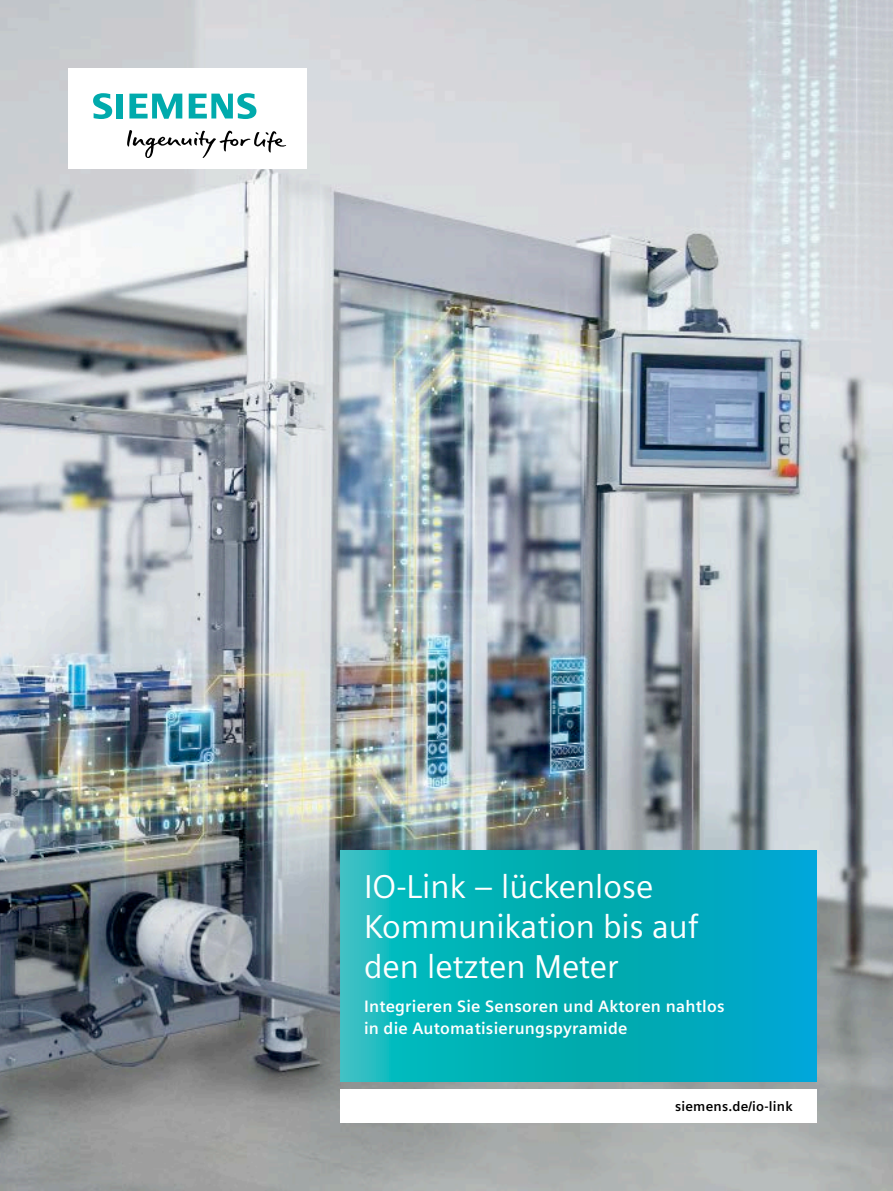
<style>
.page{position:relative;width:893px;height:1191px;background:#fff}
.page>*{position:absolute;margin:0;border:0;box-sizing:border-box;transform-origin:0 0}
.t1{font:33px/39.6px "Siemens Sans Global";color:#fff}
.t2{font:700 16.5px/21.5px "Siemens Sans Global";letter-spacing:.015em;color:#fff}
.t3{font:700 13.5px "Siemens Sans Global";letter-spacing:.015em;color:#000}
</style>
<div class="page">
<img style="left:0;top:0;width:893px;height:1191px">
<div style="left:68px;top:68px;width:238px;height:101px;background:#fff"></div>
<svg style="left:127px;top:130px;width:159px;height:28px"></svg>
<svg style="left:93px;top:93px;width:30px;height:26px"></svg>
<svg style="left:129px;top:94px;width:53px;height:25px"></svg>
<svg style="left:189px;top:93px;width:67px;height:26px"></svg>
<div style="left:340px;top:1089px;width:476px;height:34px;background:#fff"></div>
<svg style="left:340px;top:850px;width:476px;height:231px;background:#04aebb"></svg>
<h1 class="t1" style="left:364px;top:868px;width:337px">IO-Link – lückenlose<br>Kommunikation bis auf den letzten Meter</h1>
<p class="t2" style="left:364px;top:995px;width:362px">Integrieren Sie Sensoren und Aktoren nahtlos in die Automatisierungspyramide</p>
<p class="t3" style="left:675px;top:1098px;width:119px">siemens.de/io-link</p>
</div>
